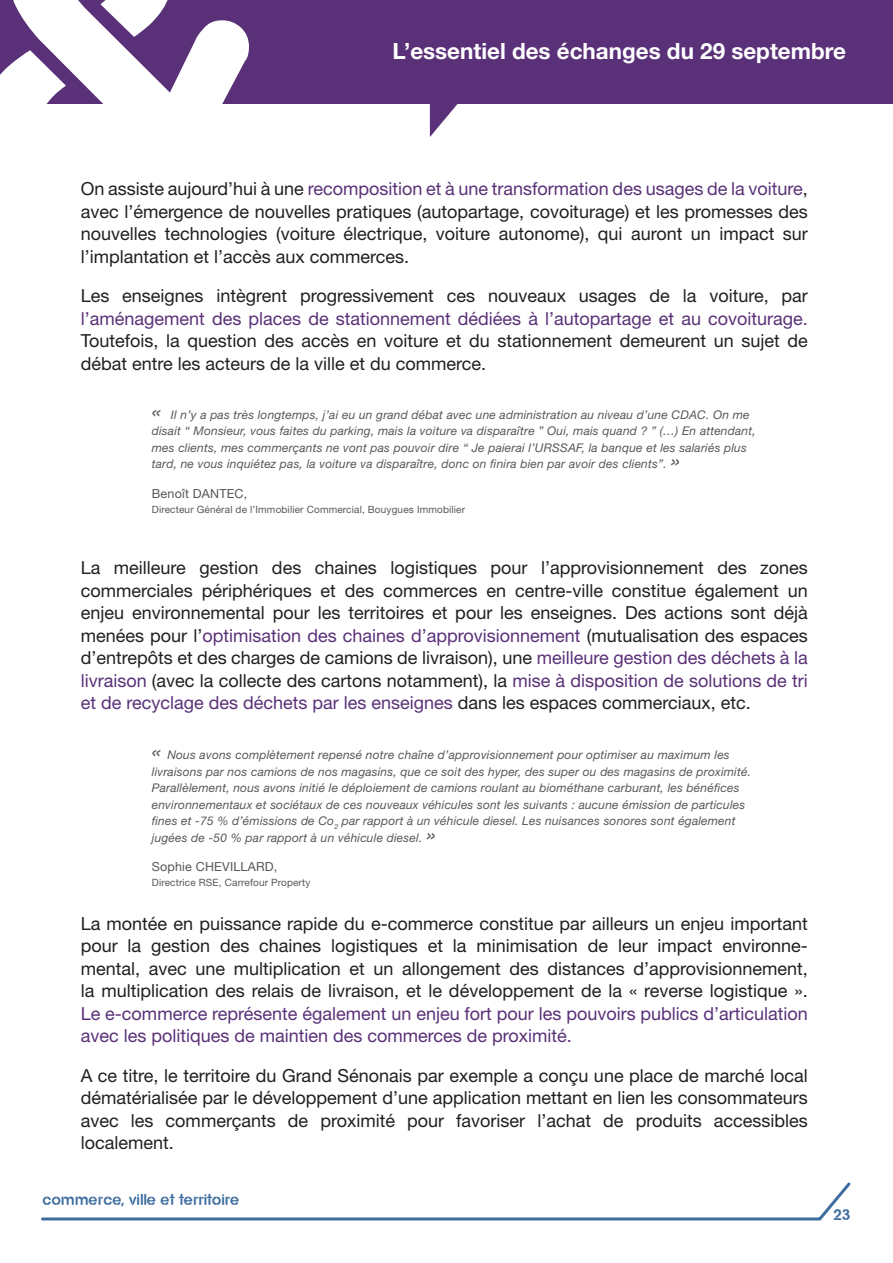
<style>
.page{position:relative;width:893px;height:1263px;background:#fff}
.page>*{position:absolute;margin:0;border:0;box-sizing:border-box;transform-origin:0 0}
.t1{font:700 22.35px "Helvetica Neue LT Std";color:#fff}
.t2{font:18px/22.5px "Helvetica Neue LT Std";color:#231f20;text-align:justify}
.t3{font:18px/22.5px "Helvetica Neue LT Std";color:#5a3178}
.t4{font:15px "AG Stencil";letter-spacing:.03em;color:#3d6c9f}
.t5{font:12.6px "Helvetica Neue LT Std";letter-spacing:.015em;color:#57585a}
.t6{font:italic 12px/16.5px "Helvetica Neue LT Std";letter-spacing:.015em;color:#57585a}
.t7{font:10.05px "Helvetica Neue LT Std";letter-spacing:.015em;color:#57585a}
.s1{color:#5a3178}
.s2{font-size:21px}
</style>
<div class="page">
<div style="left:0;top:0;width:893px;height:103px;background:#5a3178"></div>
<svg style="left:0;top:0;width:264px;height:104px;fill:#fff"></svg>
<svg style="left:338px;top:103px;width:264px;height:34px"></svg>
<svg style="left:41px;top:1182px;width:810px;height:39px"></svg>
<p class="t1" style="left:392px;top:37px;width:455px">L’essentiel des échanges du 29 septembre</p>
<p class="t2" style="left:81px;top:177px;width:729px">On assiste aujourd’hui à une <span class="s1">recomposition et à une transformation des usages de la voiture</span>, avec l’émergence de nouvelles pratiques (autopartage, covoiturage) et les promesses des nouvelles technologies (voiture électrique, voiture autonome), qui auront un impact sur l’implantation et l’accès aux commerces.</p>
<p class="t2" style="left:81px;top:284px;width:729px">Les enseignes intègrent progressivement ces nouveaux usages de la voiture, par</p>
<p class="t3" style="left:81px;top:307px;width:729px">l’aménagement des places de stationnement dédiées à l’autopartage et au covoiturage.</p>
<p class="t2" style="left:81px;top:329px;width:729px">Toutefois, la question des accès en voiture et du stationnement demeurent un sujet de débat entre les acteurs de la ville et du commerce.</p>
<p class="t6" style="left:152px;top:406px;width:605px"><span class="s2">«</span> Il n’y a pas très longtemps, j’ai eu un grand débat avec une administration au niveau d’une CDAC. On me disait “ Monsieur, vous faites du parking, mais la voiture va disparaître ” Oui, mais quand ? ” (…) En attendant, mes clients, mes commerçants ne vont pas pouvoir dire “ Je paierai l’URSSAF, la banque et les salariés plus tard, ne vous inquiétez pas, la voiture va disparaître, donc on finira bien par avoir des clients”. <span class="s2">»</span></p>
<p class="t5" style="left:152px;top:486px;width:97px">Benoît DANTEC,</p>
<p class="t7" style="left:152px;top:503px;width:315px">Directeur Général de l’Immobilier Commercial, Bouygues Immobilier</p>
<p class="t2" style="left:81px;top:556px;width:729px">La meilleure gestion des chaines logistiques pour l’approvisionnement des zones commerciales périphériques et des commerces en centre-ville constitue également un enjeu environnemental pour les territoires et pour les enseignes. Des actions sont déjà menées pour l’<span class="s1">optimisation des chaines d’approvisionnement</span> (mutualisation des espaces d’entrepôts et des charges de camions de livraison), une <span class="s1">meilleure gestion des déchets à la livraison</span> (avec la collecte des cartons notamment), la <span class="s1">mise à disposition de solutions de tri et de recyclage des déchets par les enseignes</span> dans les espaces commerciaux, etc.</p>
<p class="t6" style="left:152px;top:747px;width:601px"><span class="s2">«</span> Nous avons complètement repensé notre chaîne d’approvisionnement pour optimiser au maximum les livraisons par nos camions de nos magasins, que ce soit des hyper, des super ou des magasins de proximité.<br>Parallèlement, nous avons initié le déploiement de camions roulant au biométhane carburant, les bénéfices environnementaux et sociétaux de ces nouveaux véhicules sont les suivants : aucune émission de particules fines et -75 % d’émissions de Co<sub>2</sub> par rapport à un véhicule diesel. Les nuisances sonores sont également jugées de -50 % par rapport à un véhicule diesel. <span class="s2">»</span></p>
<p class="t5" style="left:152px;top:859px;width:127px">Sophie CHEVILLARD,</p>
<p class="t7" style="left:152px;top:876px;width:160px">Directrice RSE, Carrefour Property</p>
<p class="t2" style="left:81px;top:912px;width:729px">La montée en puissance rapide du e-commerce constitue par ailleurs un enjeu important pour la gestion des chaines logistiques et la minimisation de leur impact environne&shy;mental, avec une multiplication et un allongement des distances d’approvisionnement, la multiplication des relais de livraison, et le développement de la « reverse logistique ».</p>
<p class="t3" style="left:81px;top:1002px;width:729px">Le e-commerce représente également un enjeu fort pour les pouvoirs publics d’articulation avec les politiques de maintien des commerces de proximité.</p>
<p class="t2" style="left:81px;top:1064px;width:729px">A ce titre, le territoire du Grand Sénonais par exemple a conçu une place de marché local dématérialisée par le développement d’une application mettant en lien les consommateurs avec les commerçants de proximité pour favoriser l’achat de produits accessibles localement.</p>
<p class="t4" style="left:43px;top:1192px;width:198px">commerce, ville et territoire</p>
<p class="t4" style="left:833px;top:1207px;width:19px">23</p>
</div>
